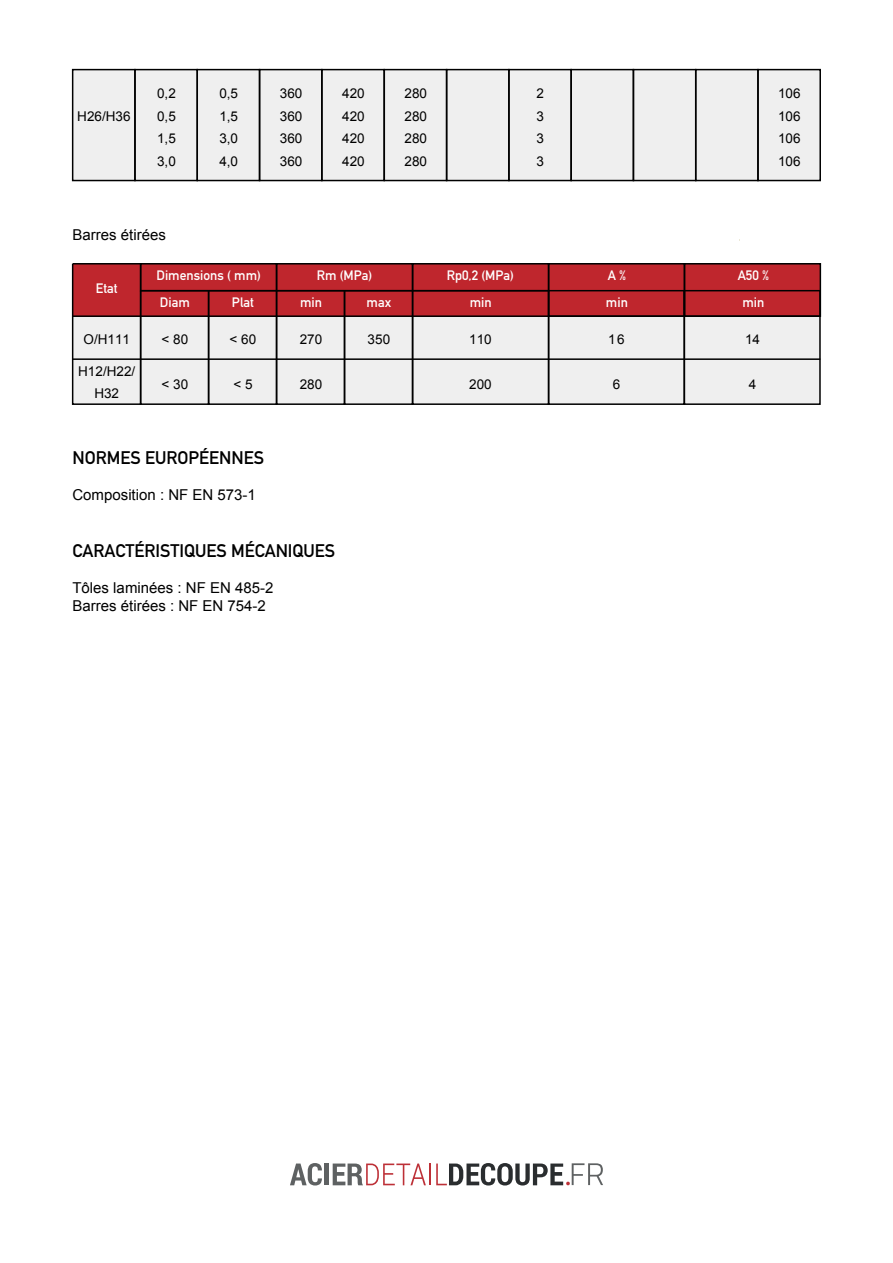
<style>
.page{position:relative;width:893px;height:1263px;background:#fff}
.page>*{position:absolute;margin:0;border:0;box-sizing:border-box;transform-origin:0 0}
.t1{font:700 18px "DIN Alternate";color:#000}
.t2{font:15px/18px "Arial";color:#000}
.t3{font:13.5px/22.5px "Arial";color:#000;text-align:justify}
.t4{font:700 13.5px "DIN Alternate";color:#fff}
</style>
<div class="page">
<svg style="left:290px;top:1163px;width:32px;height:22px"></svg>
<hr style="left:325px;top:1163px;width:4px;height:22px;background:#5e6162">
<svg style="left:333px;top:1163px;width:93px;height:22px"></svg>
<hr style="left:429px;top:1163px;width:2px;height:22px;background:#bd3037">
<svg style="left:436px;top:1163px;width:167px;height:22px"></svg>
<div style="left:73px;top:69px;width:747px;height:112px;background:#efefef"></div>
<div style="left:72px;top:69px;width:64px;height:112px;border:2px solid #000"></div>
<div style="left:757px;top:69px;width:64px;height:112px;border:2px solid #000"></div>
<div style="left:134px;top:69px;width:64px;height:112px;border:2px solid #000"></div>
<div style="left:196px;top:69px;width:64px;height:112px;border:2px solid #000"></div>
<div style="left:259px;top:69px;width:64px;height:112px;border:2px solid #000"></div>
<div style="left:321px;top:69px;width:64px;height:112px;border:2px solid #000"></div>
<div style="left:384px;top:69px;width:63px;height:112px;border:2px solid #000"></div>
<div style="left:446px;top:69px;width:64px;height:112px;border:2px solid #000"></div>
<div style="left:695px;top:69px;width:64px;height:112px;border:2px solid #000"></div>
<div style="left:633px;top:69px;width:63px;height:112px;border:2px solid #000"></div>
<div style="left:508px;top:69px;width:64px;height:112px;border:2px solid #000"></div>
<div style="left:570px;top:69px;width:64px;height:112px;border:2px solid #000"></div>
<div style="left:73px;top:315px;width:747px;height:89px;background:#efefef"></div>
<div style="left:73px;top:264px;width:747px;height:52px;background:#bf262d"></div>
<hr style="left:73px;top:315px;width:747px;height:2px;background:#000">
<div style="left:140px;top:263px;width:137px;height:28px;border:2px solid #000"></div>
<div style="left:276px;top:263px;width:137px;height:28px;border:2px solid #000"></div>
<div style="left:412px;top:263px;width:137px;height:28px;border:2px solid #000"></div>
<div style="left:548px;top:263px;width:137px;height:54px;border:2px solid #000"></div>
<div style="left:684px;top:263px;width:137px;height:54px;border:2px solid #000"></div>
<hr style="left:72px;top:358px;width:748px;height:2px;background:#000">
<div style="left:72px;top:263px;width:69px;height:142px;border:2px solid #000"></div>
<div style="left:140px;top:290px;width:69px;height:115px;border:2px solid #000"></div>
<div style="left:208px;top:290px;width:69px;height:115px;border:2px solid #000"></div>
<div style="left:276px;top:290px;width:69px;height:115px;border:2px solid #000"></div>
<div style="left:344px;top:290px;width:69px;height:115px;border:2px solid #000"></div>
<div style="left:412px;top:290px;width:137px;height:115px;border:2px solid #000"></div>
<div style="left:684px;top:290px;width:137px;height:115px;border:2px solid #000"></div>
<div style="left:548px;top:290px;width:137px;height:115px;border:2px solid #000"></div>
<p class="t3" style="left:77px;top:105px;width:55px">H26/H36</p>
<p class="t3" style="left:157px;top:82px;width:20px">0,2<br>0,5<br>1,5<br>3,0</p>
<p class="t2" style="left:72px;top:226px;width:95px">Barres étirées</p>
<p class="t3" style="left:219px;top:82px;width:20px">0,5<br>1,5<br>3,0<br>4,0</p>
<p class="t3" style="left:280px;top:82px;width:24px">360<br>360<br>360<br>360</p>
<p class="t3" style="left:342px;top:82px;width:24px">420<br>420<br>420<br>420</p>
<p class="t3" style="left:404px;top:82px;width:24px">280<br>280<br>280<br>280</p>
<p class="t3" style="left:536px;top:82px;width:9px">2<br>3<br>3<br>3</p>
<p class="t3" style="left:778px;top:82px;width:24px">106<br>106<br>106<br>106</p>
<p class="t4" style="left:96px;top:278px;width:23px">Etat</p>
<p class="t3" style="left:83px;top:328px;width:48px">O/H111</p>
<p class="t3" style="left:78px;top:360px;width:59px;text-align:center">H12/H22/<br>H32</p>
<p class="t4" style="left:157px;top:265px;width:106px">Dimensions ( mm)</p>
<p class="t4" style="left:317px;top:265px;width:57px">Rm (MPa)</p>
<p class="t4" style="left:447px;top:265px;width:69px">Rp0,2 (MPa)</p>
<p class="t4" style="left:160px;top:292px;width:31px">Diam</p>
<p class="t3" style="left:162px;top:328px;width:28px">&lt; 80</p>
<p class="t3" style="left:162px;top:373px;width:28px">&lt; 30</p>
<p class="t4" style="left:232px;top:292px;width:23px">Plat</p>
<p class="t4" style="left:300px;top:292px;width:23px">min</p>
<p class="t4" style="left:367px;top:292px;width:26px">max</p>
<p class="t4" style="left:470px;top:292px;width:23px">min</p>
<p class="t3" style="left:230px;top:328px;width:28px">&lt; 60</p>
<p class="t3" style="left:233px;top:373px;width:21px">&lt; 5</p>
<p class="t3" style="left:300px;top:328px;width:24px">270</p>
<p class="t3" style="left:300px;top:373px;width:24px">280</p>
<p class="t3" style="left:368px;top:328px;width:24px">350</p>
<p class="t3" style="left:469px;top:328px;width:24px">110</p>
<p class="t3" style="left:469px;top:373px;width:24px">200</p>
<h1 class="t1" style="left:72px;top:444px;width:193px">NORMES EUROPÉENNES</h1>
<p class="t2" style="left:72px;top:486px;width:185px">Composition : NF EN 573-1</p>
<h1 class="t1" style="left:72px;top:537px;width:264px">CARACTÉRISTIQUES MÉCANIQUES</h1>
<p class="t2" style="left:72px;top:579px;width:202px">Tôles laminées : NF EN 485-2<br>Barres étirées : NF EN 754-2</p>
<p class="t4" style="left:608px;top:265px;width:20px">A %</p>
<p class="t4" style="left:606px;top:292px;width:23px">min</p>
<p class="t3" style="left:608px;top:328px;width:18px">16</p>
<p class="t3" style="left:613px;top:373px;width:9px">6</p>
<p class="t4" style="left:738px;top:265px;width:33px">A50 %</p>
<p class="t4" style="left:742px;top:292px;width:23px">min</p>
<p class="t3" style="left:745px;top:328px;width:17px">14</p>
<p class="t3" style="left:749px;top:373px;width:9px">4</p>
</div>
